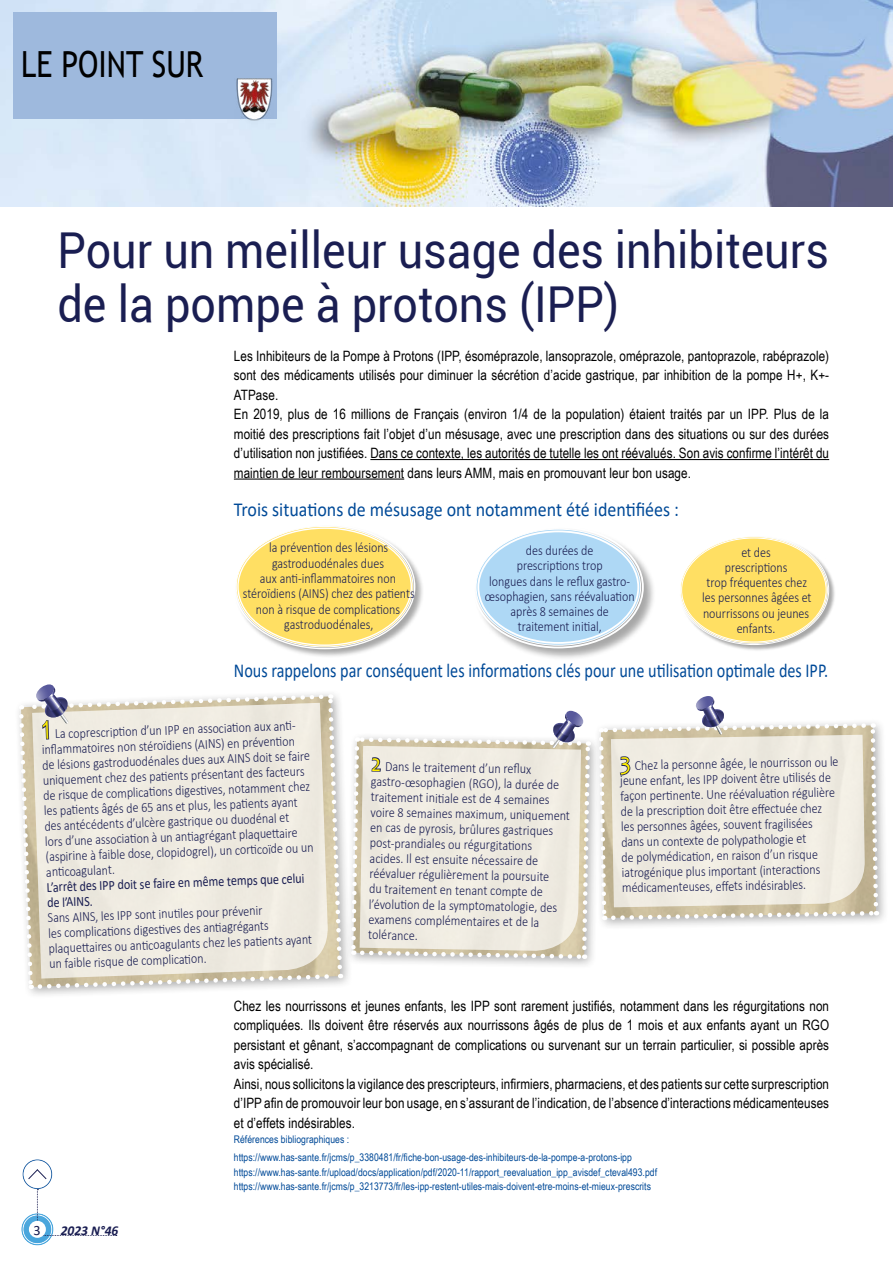
<style>
.page{position:relative;width:893px;height:1263px;background:#fff}
.page>*{position:absolute;margin:0;border:0;box-sizing:border-box;transform-origin:0 0}
.t1{font:49.5px/54px "Roboto";color:#1a1e52;scale:.91 1}
.t2{font:36px "Trebuchet MS";color:#000;scale:.83 1}
.t3{font:19.8px "Calibri";color:#004a98;scale:.82 1}
.t4{font:19.8px "Calibri";color:#004a98;scale:.91 1}
.t5{font:14.25px/19.5px "Arial Narrow";letter-spacing:.005em;color:#000}
.t6{font:14.25px "Calibri";color:#1a1e52}
.t7{font:300 14.1px/15.3px "Calibri";color:#1a1e52;text-align:center;scale:.86 1}
.t8{font:300 13.95px/15.3px "Calibri";color:#1a1e52;scale:.86 1}
.t9{font:13.95px/15.3px "Calibri";color:#1a1e52;scale:.86 1}
.t10{font:italic 700 13.5px "Calibri";color:#1a1e52}
.t11{font:10.5px/17.7px "Arial Narrow";letter-spacing:.005em;color:#004a98}
.s1{font-family:"Arial Narrow";font-weight:400;font-size:24.75px;color:#fe0}
.s2{font-family:"Candara";font-weight:400;font-size:24.75px;color:#fe0}
</style>
<div class="page">
<img style="left:0;top:0;width:893px;height:207px">
<div style="left:8px;top:1203px;width:56px;height:42px;background:#fff;opacity:.75"></div>
<div style="left:49px;top:1239px;width:15px;height:6px;background:#fff"></div>
<div style="left:43px;top:1183px;width:21px;height:14px;background:#0092d4;opacity:.4"></div>
<svg style="left:28px;top:1169px;width:19px;height:11px"></svg>
<svg style="left:37px;top:1189px;width:80px;height:47px"></svg>
<div style="left:29px;top:1221px;width:17px;height:17px;background:#fff;border-radius:50%"></div>
<div style="left:13px;top:13px;width:263px;height:106px;background:#9eb9dd"></div>
<hr style="left:370px;top:459px;width:459px;height:1px;background:#000">
<hr style="left:234px;top:478px;width:170px;height:2px;background:#000">
<img style="left:235px;top:78px;width:39px;height:42px">
<div style="left:680px;top:536px;width:156px;height:115px;background:#000;opacity:.35"></div>
<div style="left:680px;top:537px;width:147px;height:106px;background:#ffdf63;border-radius:50%"></div>
<div style="left:474px;top:527px;width:181px;height:133px;background:#000;opacity:.35"></div>
<div style="left:476px;top:529px;width:165px;height:116px;background:#aed8f5;border-radius:50%"></div>
<div style="left:234px;top:525px;width:190px;height:133px;background:#000;opacity:.35"></div>
<div style="left:236px;top:526px;width:177px;height:121px;background:#ffdf63;border-radius:50%"></div>
<div style="left:593px;top:718px;width:296px;height:213px;background:#000;opacity:.35"></div>
<svg style="left:18px;top:684px;width:862px;height:307px"></svg>
<h2 class="t2" style="left:21px;top:42px;width:221px">LE POINT SUR</h2>
<h1 class="t1" style="left:57px;top:221px;width:849px">Pour un meilleur usage des inhibiteurs de la pompe à protons (IPP)</h1>
<p class="t5" style="left:234px;top:345px;width:597px">Les Inhibiteurs de la Pompe à Protons (IPP, ésoméprazole, lansoprazole, oméprazole, pantoprazole, rabéprazole) sont des médicaments utilisés pour diminuer la sécrétion d’acide gastrique, par inhibition de la pompe H+, K+- ATPase.<br>En 2019, plus de 16 millions de Français (environ 1/4 de la population) étaient traités par un IPP. Plus de la moitié des prescriptions fait l’objet d’un mésusage, avec une prescription dans des situations ou sur des durées d’utilisation non justifiées. Dans ce contexte, les autorités de tutelle les ont réévalués. Son avis confirme l’intérêt du maintien de leur remboursement dans leurs AMM, mais en promouvant leur bon usage.</p>
<h3 class="t4" style="left:234px;top:496px;width:491px">Trois situations de mésusage ont notamment été identifiées :</h3>
<p class="t7" style="left:485px;top:542px;width:176px">des durées de<br>prescriptions trop<br>longues dans le reflux gastro&shy;œsophagien, sans réévaluation après 8 semaines de traitement initial,</p>
<p class="t7" style="left:243px;top:540px;width:201px">la prévention des lésions gastroduodénales dues<br>aux anti-inflammatoires non stéroïdiens (AINS) chez des patients non à risque de complications gastroduodénales,</p>
<p class="t7" style="left:702px;top:544px;width:129px">et des<br>prescriptions<br>trop fréquentes chez les personnes âgées et nourrissons ou jeunes enfants.</p>
<h3 class="t3" style="left:234px;top:656px;width:726px">Nous rappelons par conséquent les informations clés pour une utilisation optimale des IPP.</h3>
<p class="t8" style="left:41px;top:726px;width:313px;rotate:-2deg"><span class="s1">1</span> La coprescripti on d’un IPP en associati on aux anti - infl ammatoires non stéroïdiens (AINS) en préventi on de lésions gastroduodénales dues aux AINS doit se faire uniquement chez des pati ents présentant des facteurs de risque de complicati ons digesti ves, notamment chez les pati ents âgés de 65 ans et plus, les pati ents ayant des antécédents d’ulcère gastrique ou duodénal et<br>lors d’une associati on à un anti agrégant plaquett aire (aspirine à faible dose, clopidogrel), un corti coïde ou un anti coagulant.</p>
<p class="t9" style="left:46px;top:879px;width:302px;rotate:-2deg">L’arrêt des IPP doit se faire en même temps que celui de l’AINS.</p>
<p class="t8" style="left:47px;top:910px;width:308px;rotate:-2deg">Sans AINS, les IPP sont inuti les pour prévenir<br>les complicati ons digesti ves des anti agrégants<br>plaquett aires ou anti coagulants chez les pati ents ayant un faible risque de complicati on.</p>
<p class="t7" style="left:371px;top:758px;width:234px;text-align:left;rotate:1deg"><span class="s2">2</span> Dans le traitement d’un refl ux gastro-œsophagien (RGO), la durée de traitement initi ale est de 4 semaines voire 8 semaines maximum, uniquement en cas de pyrosis, brûlures gastriques post-prandiales ou régurgitati ons acides. Il est ensuite nécessaire de réévaluer régulièrement la poursuite<br>du traitement en tenant compte de l’évoluti on de la symptomatologie, des examens complémentaires et de la tolérance.</p>
<p class="t7" style="left:620px;top:757px;width:256px;text-align:left;rotate:-1deg"><span class="s2">3</span> Chez la personne âgée, le nourrisson ou le jeune enfant, les IPP doivent être uti lisés de façon perti nente. Une réévaluati on régulière de la prescripti on doit être eff ectuée chez<br>les personnes âgées, souvent fragilisées<br>dans un contexte de polypathologie et<br>de polymédicati on, en raison d’un risque iatrogénique plus important (interacti ons médicamenteuses, eff ets indésirables.</p>
<p class="t5" style="left:234px;top:995px;width:597px">Chez les nourrissons et jeunes enfants, les IPP sont rarement justifiés, notamment dans les régurgitations non compliquées. Ils doivent être réservés aux nourrissons âgés de plus de 1 mois et aux enfants ayant un RGO persistant et gênant, s’accompagnant de complications ou survenant sur un terrain particulier, si possible après avis spécialisé.<br>Ainsi, nous sollicitons la vigilance des prescripteurs, infirmiers, pharmaciens, et des patients sur cette surprescription d’IPP afin de promouvoir leur bon usage, en s’assurant de l’indication, de l’absence d’interactions médicamenteuses et d’effets indésirables.</p>
<p class="t6" style="left:34px;top:1220px;width:9px">3</p>
<p class="t10" style="left:61px;top:1221px;width:59px">2023 N°46</p>
<p class="t11" style="left:234px;top:1130px;width:400px">Références bibliographiques : https://www.has-sante.fr/jcms/p_3380481/fr/fiche-bon-usage-des-inhibiteurs-de-la-pompe-a-protons-ipp</p>
<p class="t11" style="left:234px;top:1164px;width:425px;line-height:14.7px">https://www.has-sante.fr/upload/docs/application/pdf/2020-11/rapport_reevaluation_ipp_avisdef_cteval493.pdf https://www.has-sante.fr/jcms/p_3213773/fr/les-ipp-restent-utiles-mais-doivent-etre-moins-et-mieux-prescrits</p>
</div>
